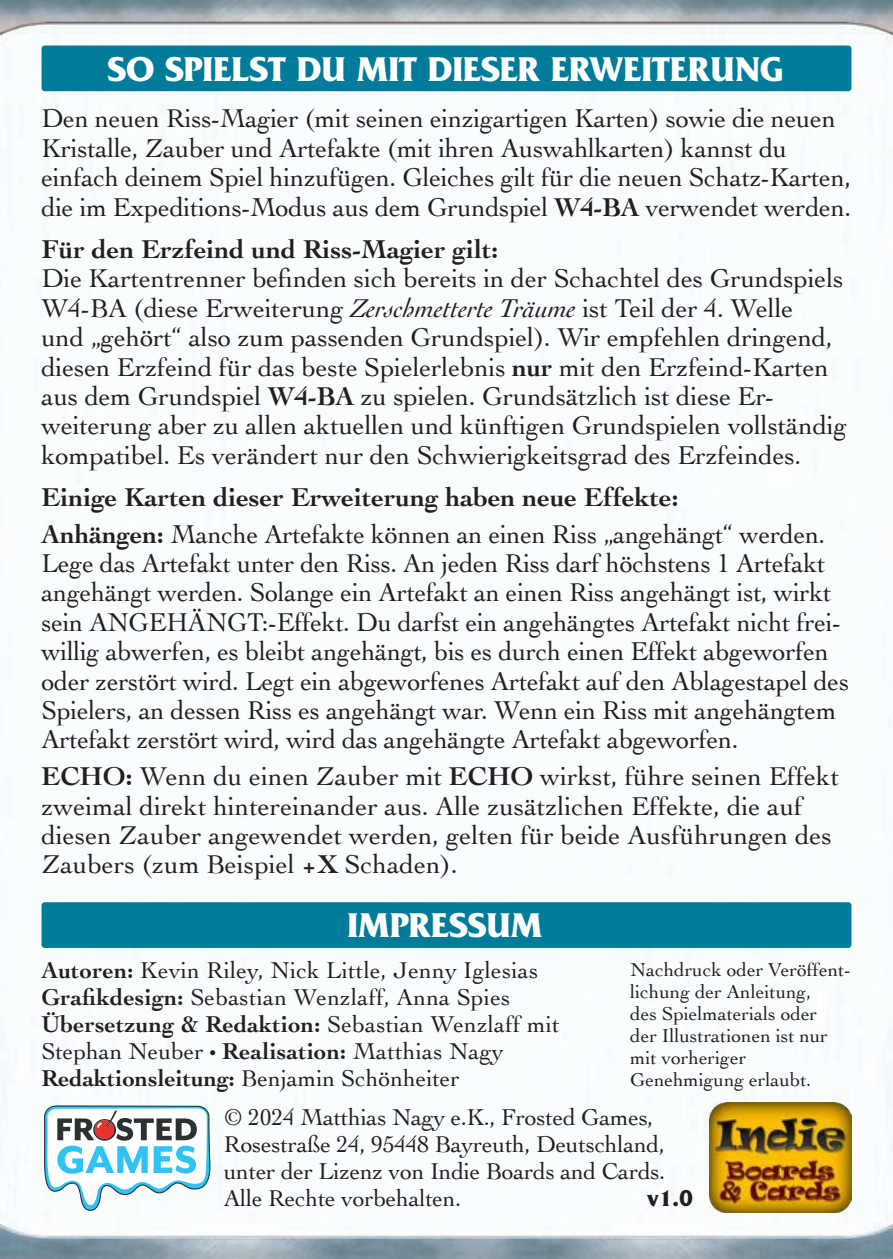
<style>
.page{position:relative;width:893px;height:1259px;background:#fff}
.page>*{position:absolute;margin:0;border:0;box-sizing:border-box;transform-origin:0 0}
.t1{font:700 36px "Friz Quadrata Std";color:#fff}
.t2{font:27px/29.4px "Cochin";letter-spacing:-.01em;color:#231f20}
.t3{font:700 27px/36.6px "Cochin";color:#231f20}
.t4{font:24px/27px "Cochin";letter-spacing:.01em;color:#231f20}
.t5{font:24px/27px "Cochin";letter-spacing:-.01em;color:#231f20}
.t6{font:700 24px "Friz Quadrata Std";color:#231f20}
.t7{font:19.5px/22.2px "Cochin";color:#231f20}
.s1{font-weight:700}
.s2{font-style:italic}
.s3{font-weight:400}
.s4{font-family:"Myriad Pro"}
</style>
<div class="page">
<img style="left:0;top:0;width:414px;height:1259px">
<img style="left:414px;top:0;width:479px;height:1259px">
<div style="left:42px;top:45px;width:809px;height:46px;background:#007c9a;border-radius:3px"></div>
<div style="left:42px;top:902px;width:809px;height:46px;background:#007c9a;border-radius:3px"></div>
<img style="left:710px;top:1102px;width:141px;height:110px">
<svg style="left:44px;top:1105px;width:167px;height:105px"></svg>
<h1 class="t1" style="left:108px;top:47px;width:677px">SO SPIELST DU MIT DIESER ERWEITERUNG</h1>
<p class="t2" style="left:41px;top:107px;width:811px">Den neuen Riss-Magier (mit seinen einzigartigen Karten) sowie die neuen Kristalle, Zauber und Artefakte (mit ihren Auswahlkarten) kannst du einfach deinem Spiel hinzufügen. Gleiches gilt für die neuen Schatz-Karten, die im Expeditions-Modus aus dem Grundspiel <span class="s1">W4-BA</span> verwendet werden.</p>
<p class="t3" style="left:41px;top:233px;width:459px">Für den Erzfeind und Riss-Magier gilt:</p>
<p class="t2" style="left:41px;top:263px;width:807px">Die Kartentrenner befinden sich bereits in der Schachtel des Grundspiels W4-BA (diese Erweiterung <span class="s2">Zerschmetterte Träume</span> ist Teil der 4. Welle<br>und „gehört“ also zum passenden Grundspiel). Wir empfehlen dringend, diesen Erzfeind für das beste Spielerlebnis <span class="s1">nur</span> mit den Erzfeind-Karten aus dem Grundspiel <span class="s1">W4-BA</span> zu spielen. Grundsätzlich ist diese Er&shy;weiterung aber zu allen aktuellen und künftigen Grundspielen vollständig kompatibel. Es verändert nur den Schwierigkeitsgrad des Erzfeindes.</p>
<p class="t3" style="left:41px;top:477px;width:785px">Einige Karten dieser Erweiterung haben neue Effekte:<br>Anhängen: <span class="s3">Manche Artefakte können an einen Riss „angehängt“ werden.</span></p>
<p class="t2" style="left:41px;top:551px;width:809px">Lege das Artefakt unter den Riss. An jeden Riss darf höchstens 1 Artefakt angehängt werden. Solange ein Artefakt an einen Riss angehängt ist, wirkt sein ANGEHÄNGT:-Effekt. Du darfst ein angehängtes Artefakt nicht frei&shy;willig abwerfen, es bleibt angehängt, bis es durch einen Effekt abgeworfen oder zerstört wird. Legt ein abgeworfenes Artefakt auf den Ablagestapel des Spielers, an dessen Riss es angehängt war. Wenn ein Riss mit angehängtem Artefakt zerstört wird, wird das angehängte Artefakt abgeworfen.</p>
<p class="t2" style="left:41px;top:764px;width:799px"><span class="s1">ECHO:</span> Wenn du einen Zauber mit <span class="s1">ECHO</span> wirkst, führe seinen Effekt zweimal direkt hintereinander aus. Alle zusätzlichen Effekte, die auf diesen Zauber angewendet werden, gelten für beide Ausführungen des Zaubers (zum Beispiel <span class="s1">+X</span> Schaden).</p>
<h1 class="t1" style="left:347px;top:903px;width:197px">IMPRESSUM</h1>
<p class="t4" style="left:41px;top:958px;width:520px"><span class="s1">Autoren:</span> Kevin Riley, Nick Little, Jenny Iglesias <span class="s1">Grafikdesign:</span> Sebastian Wenzlaff, Anna Spies <span class="s1">Übersetzung &amp; Redaktion:</span> Sebastian Wenzlaff mit Stephan Neuber <span class="s4">•</span> <span class="s1">Realisation:</span> Matthias Nagy <span class="s1">Redaktionsleitung:</span> Benjamin Schönheiter</p>
<p class="t7" style="left:630px;top:960px;width:222px">Nachdruck oder Veröffent&shy;lichung der Anleitung,<br>des Spielmaterials oder<br>der Illustrationen ist nur mit vorheriger<br>Genehmigung erlaubt.</p>
<p class="t5" style="left:224px;top:1106px;width:443px">© 2024 Matthias Nagy e.K., Frosted Games, Rosestraße 24, 95448 Bayreuth, Deutschland, unter der Lizenz von Indie Boards and Cards.<br>Alle Rechte vorbehalten.</p>
<p class="t6" style="left:648px;top:1184px;width:46px">v1.0</p>
</div>
